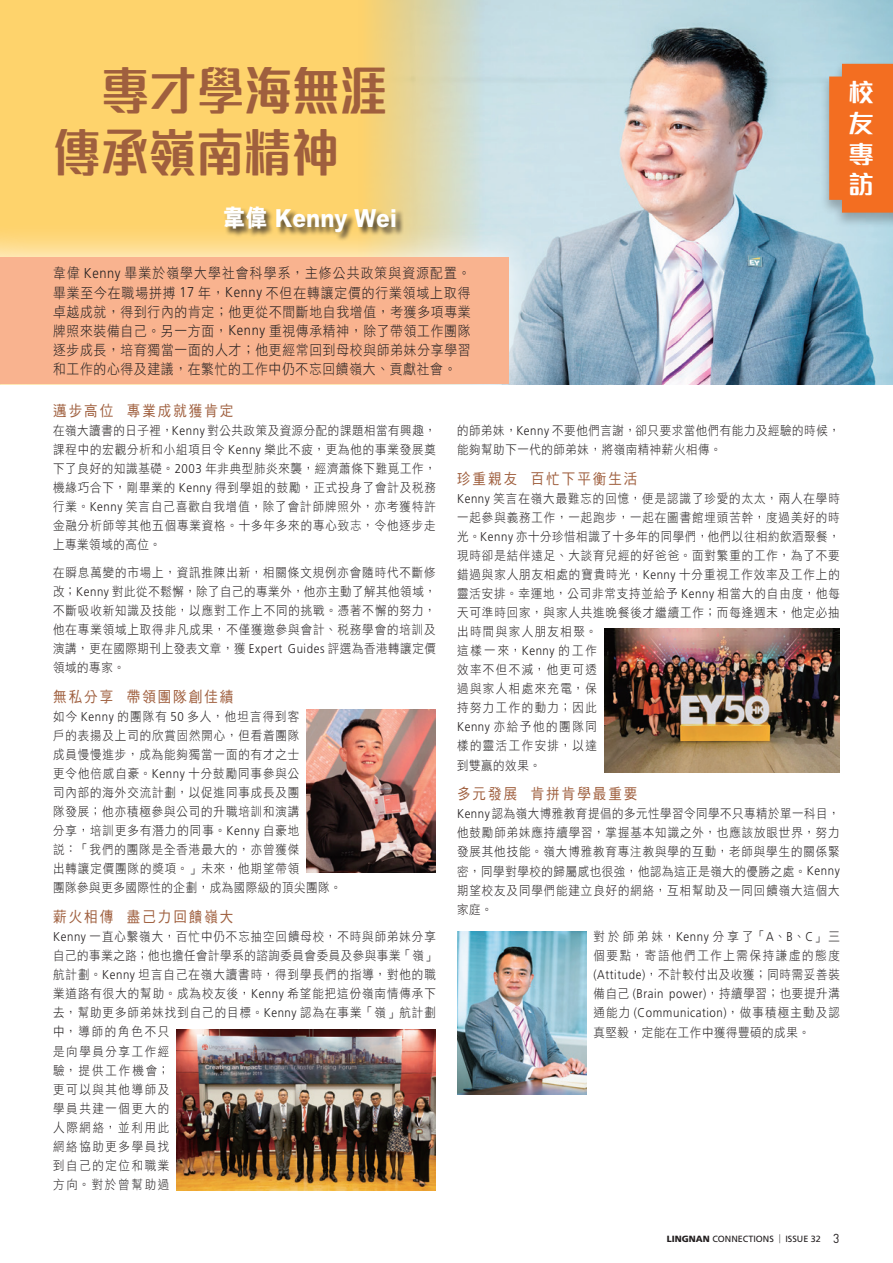
<style>
.page{position:relative;width:893px;height:1263px;background:#fff}
.page>*{position:absolute;margin:0;border:0;box-sizing:border-box;transform-origin:0 0}
.t1{font:700 52.95px/62.2px "M Finance HK";color:#9f5f3e;scale:.9 1}
.t2{font:700 25.5px/30.6px "M Finance HK";color:#fff;text-align:justify}
.t3{font:800 24.9px "M Hei HK";color:#fff;scale:.9 1}
.t4{font:15px "DF Hei Std W5";letter-spacing:.15em;color:#9f5f3e;scale:.9 1}
.t5{font:14.25px/19px "DF Hei Std W3";letter-spacing:.05em;color:#231f20;text-align:justify;scale:.9 1}
.t6{font:12.75px/19px "DF Hei Std W3";letter-spacing:.08em;color:#231f20;text-align:justify;scale:.9 1}
.t7{font:12.75px/19px "DF Hei Std W3";letter-spacing:.05em;color:#231f20;scale:.9 1}
.t8{font:300 12.75px "Frutiger";letter-spacing:.05em;color:#231f20;scale:.9 1}
.t9{font:9px "Frutiger";color:#231f20}
.s1{font-family:"Frutiger";font-weight:300}
.s2{font-family:"DF Hei Std W3";font-weight:400}
.s3{font-weight:900}
.s4{font-weight:300}
.s5{font-family:"Zag";font-size:13.5px}
</style>
<div class="page">
<div style="left:0;top:0;width:893px;height:384px;background:#fed36c"></div>
<img style="left:373px;top:0;width:520px;height:384px">
<div style="left:224px;top:207px;width:180px;height:35px;background:#231f20;opacity:.75"></div>
<div style="left:820px;top:61px;width:73px;height:167px;background:#231f20;opacity:.3"></div>
<svg style="left:829px;top:64px;width:64px;height:149px;background:#ef7128"></svg>
<div style="left:0;top:222px;width:545px;height:198px;background:#fff;opacity:.85"></div>
<div style="left:0;top:258px;width:509px;height:126px;background:#f9b38f"></div>
<img style="left:306px;top:709px;width:130px;height:163px">
<img style="left:457px;top:931px;width:130px;height:163px">
<img style="left:605px;top:628px;width:235px;height:144px">
<img style="left:177px;top:1030px;width:259px;height:161px">
<h1 class="t1" style="left:53px;top:56px;width:373px;text-indent:48px">專才學海無涯傳承嶺南精神</h1>
<h3 class="t3" style="left:223px;top:202px;width:194px">韋偉 Kenny Wei</h3>
<h2 class="t2" style="left:848px;top:76px;width:26px">校友專訪</h2>
<p class="t5" style="left:53px;top:264px;width:465px">韋偉 <span class="s1">Kenny</span> 畢業於嶺學大學社會科學系，主修公共政策與資源配置。畢業至今在職場拼搏 <span class="s1">17</span> 年，<span class="s1">Kenny</span> 不但在轉讓定價的行業領域上取得卓越成就，得到行內的肯定；他更從不間斷地自我增值，考獲多項專業牌照來裝備自己。另一方面，<span class="s1">Kenny</span> 重視傳承精神，除了帶領工作團隊逐步成長，培育獨當一面的人才；他更經常回到母校與師弟妹分享學習和工作的心得及建議，在繁忙的工作中仍不忘回饋嶺大、貢獻社會。</p>
<p class="t4" style="left:53px;top:402px;width:202px">邁步高位 專業成就獲肯定</p>
<p class="t6" style="left:53px;top:421px;width:427px">在嶺大讀書的日子裡，<span class="s1">Kenny</span> 對公共政策及資源分配的課題相當有興趣，課程中的宏觀分析和小組項目令 <span class="s1">Kenny</span> 樂此不疲，更為他的事業發展奠下了良好的知識基礎。<span class="s1">2003</span> 年非典型肺炎來襲，經濟蕭條下難覓工作，機緣巧合下，剛畢業的 <span class="s1">Kenny</span> 得到學姐的鼓勵，正式投身了會計及稅務行業。<span class="s1">Kenny</span> 笑言自己喜歡自我增值，除了會計師牌照外，亦考獲特許金融分析師等其他五個專業資格。十多年多來的專心致志，令他逐步走上專業領域的高位。</p>
<p class="t6" style="left:53px;top:562px;width:427px">在瞬息萬變的市場上，資訊推陳出新，相關條文規例亦會隨時代不斷修改；<span class="s1">Kenny</span> 對此從不鬆懈，除了自己的專業外，他亦主動了解其他領域，不斷吸收新知識及技能，以應對工作上不同的挑戰。憑著不懈的努力，他在專業領域上取得非凡成果，不僅獲邀參與會計、稅務學會的培訓及演講，更在國際期刊上發表文章，獲 <span class="s1">Expert Guides</span> 評選為香港轉讓定價領域的專家。</p>
<p class="t4" style="left:53px;top:688px;width:202px">無私分享 帶領團隊創佳績</p>
<p class="t6" style="left:53px;top:707px;width:322px;text-align:left">如今 <span class="s1">Kenny</span> 的團隊有 <span class="s1">50</span> 多人，他坦言得到客<br>戶的表揚及上司的欣賞固然開心，但看着團隊<br>成員慢慢進步，成為能夠獨當一面的有才之士<br>更令他倍感自豪。<span class="s1">Kenny</span> 十分鼓勵同事參與公<br>司內部的海外交流計劃，以促進同事成長及團<br>隊發展；他亦積極參與公司的升職培訓和演講<br>分享，培訓更多有潛力的同事。<span class="s1">Kenny</span> 自豪地<br>說：「我們的團隊是全香港最大的，亦曾獲傑<br>出轉讓定價團隊的獎項。」未來，他期望帶領<br>團隊參與更多國際性的企劃，成為國際級的頂尖團隊。</p>
<p class="t4" style="left:53px;top:908px;width:202px">薪火相傳 盡己力回饋嶺大</p>
<p class="t6" style="left:53px;top:927px;width:427px;text-align:left"><span class="s1">Kenny</span> 一直心繫嶺大，百忙中仍不忘抽空回饋母校，不時與師弟妹分享自己的事業之路；他也擔任會計學系的諮詢委員會委員及參與事業「嶺」航計劃。<span class="s1">Kenny</span> 坦言自己在嶺大讀書時，得到學長們的指導，對他的職業道路有很大的幫助。成為校友後，<span class="s1">Kenny</span> 希望能把這份嶺南情傳承下去，幫助更多師弟妹找到自己的目標。<span class="s1">Kenny</span> 認為在事業「嶺」航計劃中，導師的角色不只<br>是向學員分享工作經<br>驗，提供工作機會；<br>更可以與其他導師及<br>學員共建一個更大的<br>人際網絡，並利用此<br>網絡協助更多學員找<br>到自己的定位和職業<br>方向。對於曾幫助過</p>
<p class="t7" style="left:457px;top:421px;width:427px">的師弟妹，<span class="s1">Kenny</span> 不要他們言謝，卻只要求當他們有能力及經驗的時候，能夠幫助下一代的師弟妹，將嶺南精神薪火相傳。</p>
<p class="t4" style="left:457px;top:470px;width:202px">珍重親友 百忙下平衡生活</p>
<p class="t6" style="left:457px;top:488px;width:427px;text-align:left"><span class="s1">Kenny</span> 笑言在嶺大最難忘的回憶，便是認識了珍愛的太太，兩人在學時一起參與義務工作，一起跑步，一起在圖書館埋頭苦幹，度過美好的時光。<span class="s1">Kenny</span> 亦十分珍惜相識了十多年的同學們，他們以往相約飲酒聚餐，現時卻是結伴遠足、大談育兒經的好爸爸。面對繁重的工作，為了不要錯過與家人朋友相處的寶貴時光，<span class="s1">Kenny</span> 十分重視工作效率及工作上的靈活安排。幸運地，公司非常支持並給予 <span class="s1">Kenny</span> 相當大的自由度，他每天可準時回家，與家人共進晚餐後才繼續工作；而每逢週末，他定必抽出時間與家人朋友相聚。<br>這樣一來，<span class="s1">Kenny</span> 的工作<br>效率不但不減，他更可透<br>過與家人相處來充電，保<br>持努力工作的動力；因此<br><span class="s1">Kenny</span> 亦給予他的團隊同<br>樣的靈活工作安排，以達<br>到雙贏的效果。</p>
<p class="t4" style="left:457px;top:786px;width:202px">多元發展 肯拼肯學最重要</p>
<p class="t6" style="left:457px;top:804px;width:427px"><span class="s1">Kenny</span> 認為嶺大博雅教育提倡的多元性學習令同學不只專精於單一科目，他鼓勵師弟妹應持續學習，掌握基本知識之外，也應該放眼世界，努力發展其他技能。嶺大博雅教育專注教與學的互動，老師與學生的關係緊密，同學對學校的歸屬感也很強，他認為這正是嶺大的優勝之處。<span class="s1">Kenny</span>期望校友及同學們能建立良好的網絡，互相幫助及一同回饋嶺大這個大家庭。</p>
<p class="t6" style="left:593px;top:927px;width:275px">對於師弟妹，<span class="s1">Kenny</span> 分享了「<span class="s1">A</span>、<span class="s1">B</span>、<span class="s1">C</span>」三個要點，寄語他們工作上需保持謙虛的態度<span class="s1">(Attitude)</span>，不計較付出及收獲；同時需妥善裝備自己 <span class="s1">(Brain power)</span>，持續學習；也要提升溝</p>
<p class="t8" style="left:593px;top:1006px;width:275px"><span class="s2">通能力</span> (Communication)<span class="s2">，做事積極主動及認</span></p>
<p class="t7" style="left:594px;top:1022px;width:242px">真堅毅，定能在工作中獲得豐碩的成果。</p>
<p class="t9" style="left:667px;top:1233px;width:174px"><span class="s3">LINGNAN</span> CONNECTIONS <span class="s4">|</span> ISSUE 32 <span class="s5">3</span></p>
</div>
